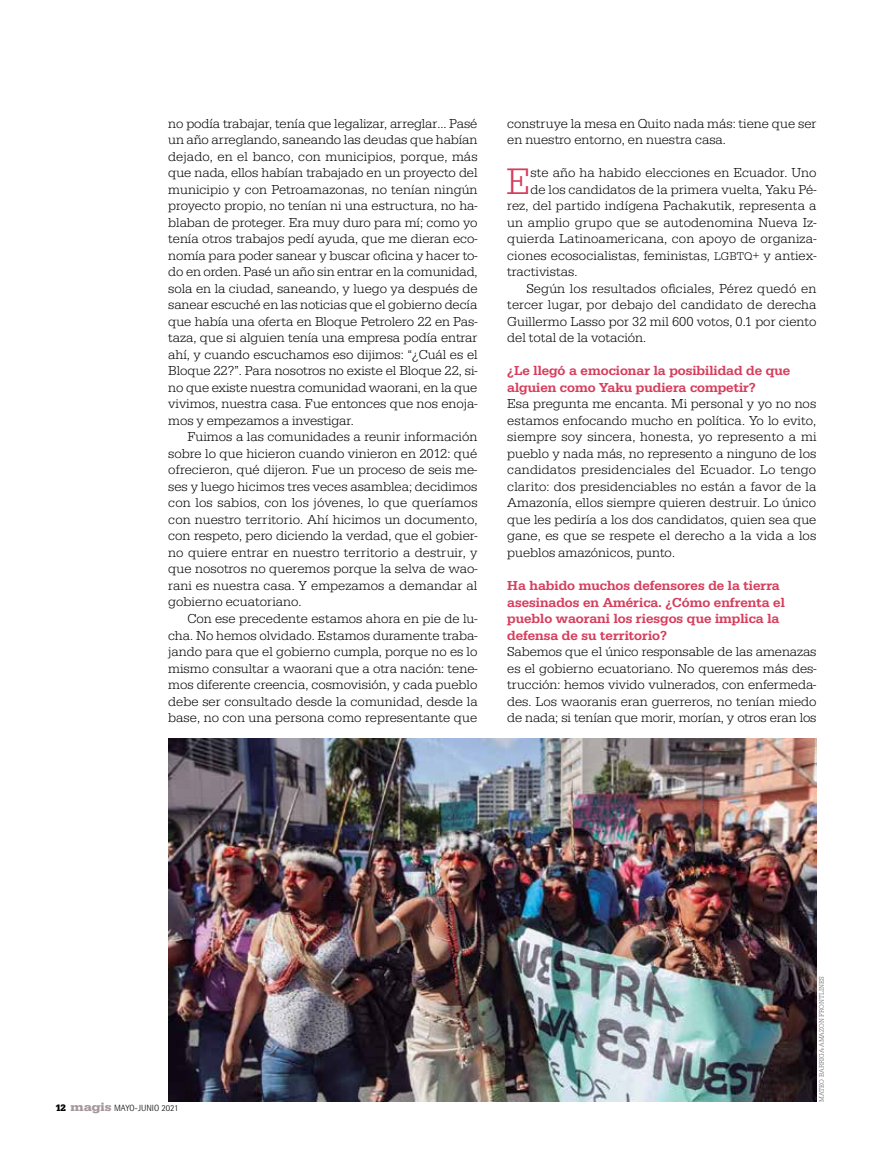
<style>
.page{position:relative;width:893px;height:1149px;background:#fff}
.page>*{position:absolute;margin:0;border:0;box-sizing:border-box;transform-origin:0 0}
.t1{font:38.25px "URW Egyptienne T Ligh";color:#d63d5c}
.t2{font:13.5px/16.5px "URW Egyptienne T Ligh";letter-spacing:.005em;color:#000;text-align:justify}
.t3{font:500 13.5px/16.5px "URW Egyptienne T";color:#d63d5c}
.t4{font:300 9px "Rotis Semi Sans";color:#000}
.t5{font:6.75px "URW Egyptienne T Ligh Narr";color:#58595b}
.s1{font-family:"URW Egyptienne T Ligh SC850";font-size:11.55px}
.s2{font-family:"URW Egyptienne T";font-weight:700;font-size:9.75px}
.s3{font-family:"URW Egyptienne T Bold Extr Wide";font-weight:400;font-size:12px;color:#a5979b}
</style>
<div class="page">
<img style="left:168px;top:738px;width:648px;height:363px">
<p class="t2" style="left:168px;top:115px;width:311px">no podía trabajar, tenía que legalizar, arreglar… Pasé un año arreglando, saneando las deudas que habían dejado, en el banco, con municipios, porque, más que nada, ellos habían trabajado en un proyecto del municipio y con Petroamazonas, no tenían ningún proyecto propio, no tenían ni una estructura, no ha&shy;blaban de proteger. Era muy duro para mí; como yo tenía otros trabajos pedí ayuda, que me dieran eco&shy;nomía para poder sanear y buscar oficina y hacer to&shy;do en orden. Pasé un año sin entrar en la comunidad, sola en la ciudad, saneando, y luego ya después de sanear escuché en las noticias que el gobierno decía que había una oferta en Bloque Petrolero 22 en Pas&shy;taza, que si alguien tenía una empresa podía entrar ahí, y cuando escuchamos eso dijimos: “¿Cuál es el Bloque 22?”. Para nosotros no existe el Bloque 22, si&shy;no que existe nuestra comunidad waorani, en la que vivimos, nuestra casa. Fue entonces que nos enoja&shy;mos y empezamos a investigar.</p>
<p class="t2" style="left:168px;top:428px;width:311px;text-indent:19px">Fuimos a las comunidades a reunir información sobre lo que hicieron cuando vinieron en 2012: qué ofrecieron, qué dijeron. Fue un proceso de seis me&shy;ses y luego hicimos tres veces asamblea; decidimos con los sabios, con los jóvenes, lo que queríamos con nuestro territorio. Ahí hicimos un documento, con respeto, pero diciendo la verdad, que el gobier&shy;no quiere entrar en nuestro territorio a destruir, y que nosotros no queremos porque la selva de wao&shy;rani es nuestra casa. Y empezamos a demandar al gobierno ecuatoriano.</p>
<p class="t2" style="left:168px;top:610px;width:311px;text-indent:19px">Con ese precedente estamos ahora en pie de lu&shy;cha. No hemos olvidado. Estamos duramente traba&shy;jando para que el gobierno cumpla, porque no es lo mismo consultar a waorani que a otra nación: tene&shy;mos diferente creencia, cosmovisión, y cada pueblo debe ser consultado desde la comunidad, desde la base, no con una persona como representante que</p>
<p class="t2" style="left:507px;top:115px;width:311px">construye la mesa en Quito nada más: tiene que ser en nuestro entorno, en nuestra casa.</p>
<h1 class="t1" style="left:506px;top:159px;width:26px">E</h1>
<p class="t2" style="left:530px;top:164px;width:287px">ste año ha habido elecciones en Ecuador. Uno</p>
<p class="t2" style="left:530px;top:181px;width:288px">de los candidatos de la primera vuelta, Yaku Pé-</p>
<p class="t2" style="left:507px;top:197px;width:311px">rez, del partido indígena Pachakutik, representa a</p>
<p class="t2" style="left:507px;top:214px;width:311px">un amplio grupo que se autodenomina Nueva Iz-</p>
<p class="t2" style="left:507px;top:230px;width:311px">quierda Latinoamericana, con apoyo de organiza-</p>
<p class="t2" style="left:507px;top:247px;width:311px">ciones ecosocialistas, feministas, <span class="s1">lgbtq</span>+ y antiex-</p>
<p class="t2" style="left:507px;top:263px;width:72px">tractivistas.</p>
<p class="t2" style="left:526px;top:280px;width:291px">Según los resultados oficiales, Pérez quedó en</p>
<p class="t2" style="left:507px;top:296px;width:311px">tercer lugar, por debajo del candidato de derecha</p>
<p class="t2" style="left:507px;top:313px;width:311px">Guillermo Lasso por 32 mil 600 votos, 0.1 por ciento</p>
<p class="t2" style="left:507px;top:329px;width:140px">del total de la votación.</p>
<p class="t3" style="left:507px;top:362px;width:285px">¿Le llegó a emocionar la posibilidad de que alguien como Yaku pudiera competir?</p>
<p class="t2" style="left:507px;top:395px;width:311px">Esa pregunta me encanta. Mi personal y yo no nos estamos enfocando mucho en política. Yo lo evito, siempre soy sincera, honesta, yo represento a mi pueblo y nada más, no represento a ninguno de los candidatos presidenciales del Ecuador. Lo tengo clarito: dos presidenciables no están a favor de la Amazonía, ellos siempre quieren destruir. Lo único que les pediría a los dos candidatos, quien sea que gane, es que se respete el derecho a la vida a los pueblos amazónicos, punto.</p>
<p class="t3" style="left:507px;top:577px;width:279px">Ha habido muchos defensores de la tierra asesinados en América. ¿Cómo enfrenta el pueblo waorani los riesgos que implica la defensa de su territorio?</p>
<p class="t2" style="left:507px;top:643px;width:311px">Sabemos que el único responsable de las amenazas es el gobierno ecuatoriano. No queremos más des&shy;trucción: hemos vivido vulnerados, con enfermeda&shy;des. Los waoranis eran guerreros, no tenían miedo de nada; si tenían que morir, morían, y otros eran los</p>
<p class="t4" style="left:55px;top:1102px;width:125px"><span class="s2">12</span> <span class="s3">magis</span> MAYO-JUNIO 2021</p>
<p class="t5" style="left:818px;top:1101px;width:127px;rotate:-90deg">MATEO BARRIGA-AMAZON FRONTLINES</p>
</div>
